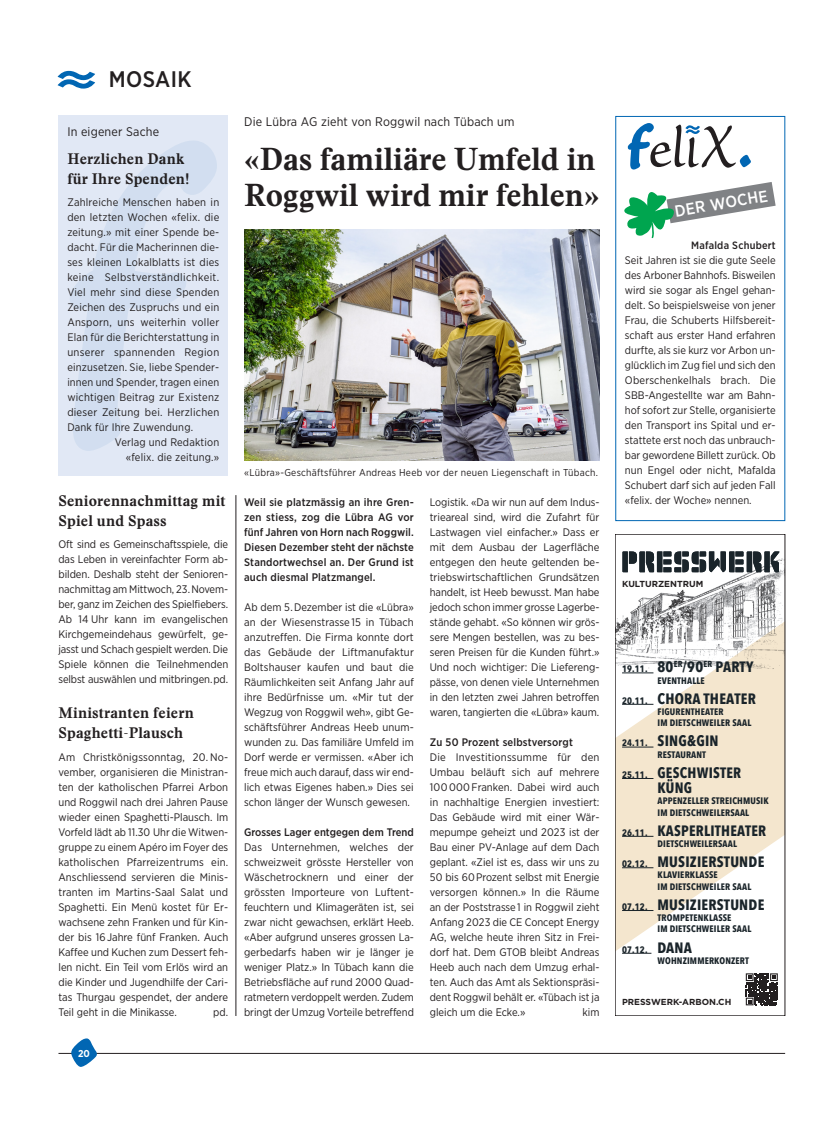
<style>
.page{position:relative;width:833px;height:1134px;background:#fff}
.page>*{position:absolute;margin:0;border:0;box-sizing:border-box;transform-origin:0 0}
.t1{font:700 31.25px/36.2px "Stanley";letter-spacing:-.005em;color:#231f20}
.t2{font:500 22.5px "Gotham Narrow";letter-spacing:.015em;color:#231f20}
.t3{font:500 16.25px "Gotham Narrow";color:#fff}
.t4{font:700 15px/15.1px "Avenir Next Condensed";letter-spacing:.015em;color:#1a242a}
.t5{font:700 15px/20px "Stanley";letter-spacing:.01em;color:#231f20}
.t6{font:12.5px "Gotham Narrow";letter-spacing:.015em;color:#231f20}
.t7{font:11px/15px "Gotham Narrow";letter-spacing:.01em;color:#231f20;text-align:justify}
.t8{font:500 11px/15px "Gotham Narrow";letter-spacing:.015em;color:#231f20;text-align:justify}
.t9{font:11px "Gotham Narrow";letter-spacing:.035em;color:#231f20}
.t10{font:11px "Gotham Narrow";letter-spacing:.03em;color:#231f20}
.t11{font:500 10.62px "Gotham Narrow";letter-spacing:.02em;color:#231f20}
.t12{font:10px "Gotham Narrow";letter-spacing:.025em;color:#231f20}
.t13{font:700 10px "Gotham Narrow";color:#fff}
.t14{font:700 9.38px/11.4px "Avenir Next Condensed";letter-spacing:.015em;color:#1a242a}
.t15{font:700 8.75px "Gotham";color:#231f20}
.s1{font-size:9.38px}
.s2{font-size:15px}
</style>
<div class="page">
<svg style="left:58px;top:70px;width:37px;height:19px"></svg>
<hr style="left:58px;top:1053px;width:727px;height:1px;background:#231f20">
<svg style="left:70px;top:1038px;width:28px;height:29px"></svg>
<svg style="left:628px;top:123px;width:123px;height:47px"></svg>
<svg style="left:624px;top:182px;width:151px;height:56px"></svg>
<img style="left:244px;top:230px;width:355px;height:231px">
<hr style="left:236px;top:495px;width:1px;height:521px;background:#231f20">
<div style="left:58px;top:116px;width:170px;height:360px;background:#e1e8f5"></div>
<svg style="left:617px;top:671px;width:166px;height:279px;fill:#f4e6ce"></svg>
<img style="left:617px;top:558px;width:166px;height:111px">
<img style="left:712px;top:621px;width:71px;height:50px">
<svg style="left:622px;top:551px;width:157px;height:21px"></svg>
<svg style="left:745px;top:973px;width:31px;height:33px"></svg>
<svg style="left:746px;top:973px;width:32px;height:32px"></svg>
<hr style="left:622px;top:673px;width:31px;height:1px;background:#1a242a">
<hr style="left:622px;top:704px;width:31px;height:1px;background:#1a242a">
<hr style="left:622px;top:747px;width:31px;height:1px;background:#1a242a">
<hr style="left:622px;top:778px;width:31px;height:1px;background:#1a242a">
<hr style="left:622px;top:836px;width:31px;height:1px;background:#1a242a">
<hr style="left:622px;top:867px;width:31px;height:1px;background:#1a242a">
<hr style="left:622px;top:910px;width:31px;height:1px;background:#1a242a">
<svg style="left:622px;top:953px;width:29px;height:1px"></svg>
<svg style="left:70px;top:141px;width:147px;height:310px"></svg>
<h2 class="t2" style="left:109px;top:65px;width:84px">MOSAIK</h2>
<p class="t6" style="left:67px;top:124px;width:93px">In eigener Sache</p>
<h3 class="t5" style="left:67px;top:149px;width:124px">Herzlichen Dank für Ihre Spenden!</h3>
<p class="t7" style="left:67px;top:195px;width:153px">Zahlreiche Menschen haben in</p>
<p class="t7" style="left:67px;top:210px;width:153px">den letzten Wochen «felix. die</p>
<p class="t7" style="left:67px;top:225px;width:153px">zeitung.» mit einer Spende be-</p>
<p class="t7" style="left:67px;top:240px;width:153px">dacht. Für die Macherinnen die-</p>
<p class="t7" style="left:67px;top:255px;width:153px">ses kleinen Lokalblatts ist dies</p>
<p class="t9" style="left:67px;top:270px;width:153px">keine Selbstverständlichkeit.</p>
<p class="t7" style="left:67px;top:285px;width:153px">Viel mehr sind diese Spenden</p>
<p class="t7" style="left:67px;top:300px;width:153px">Zeichen des Zuspruchs und ein</p>
<p class="t7" style="left:67px;top:315px;width:153px">Ansporn, uns weiterhin voller</p>
<p class="t7" style="left:67px;top:330px;width:153px">Elan für die Berichterstattung in</p>
<p class="t10" style="left:67px;top:345px;width:153px">unserer spannenden Region</p>
<p class="t7" style="left:67px;top:360px;width:153px">einzusetzen. Sie, liebe Spender-</p>
<p class="t7" style="left:67px;top:375px;width:153px">innen und Spender, tragen einen</p>
<p class="t7" style="left:67px;top:390px;width:153px">wichtigen Beitrag zur Existenz</p>
<p class="t7" style="left:67px;top:405px;width:153px">dieser Zeitung bei. Herzlichen</p>
<p class="t7" style="left:67px;top:420px;width:127px">Dank für Ihre Zuwendung.</p>
<p class="t7" style="left:115px;top:435px;width:106px">Verlag und Redaktion</p>
<p class="t7" style="left:126px;top:450px;width:95px">«felix. die zeitung.»</p>
<h3 class="t5" style="left:58px;top:491px;width:169px">Seniorennachmittag mit<br>Spiel und Spass</h3>
<p class="t7" style="left:58px;top:537px;width:171px">Oft sind es Gemeinschaftsspiele, die das Leben in vereinfachter Form ab&shy;bilden. Deshalb steht der Senioren&shy;nachmittag am Mittwoch, 23.Novem&shy;ber, ganz im Zeichen des Spielfiebers.<br>Ab 14 Uhr kann im evangelischen Kirchgemeindehaus gewürfelt, ge&shy;jasst und Schach gespielt werden. Die Spiele können die Teilnehmenden selbst auswählen und mitbringen.pd.</p>
<h3 class="t5" style="left:58px;top:703px;width:137px">Ministranten feiern<br>Spaghetti-Plausch</h3>
<p class="t7" style="left:58px;top:749px;width:171px">Am Christkönigssonntag, 20.No&shy;vember, organisieren die Ministran&shy;ten der katholischen Pfarrei Arbon und Roggwil nach drei Jahren Pause wieder einen Spaghetti-Plausch. Im Vorfeld lädt ab 11.30 Uhr die Witwen&shy;gruppe zu einem Apéro im Foyer des katholischen Pfarreizentrums ein.<br>Anschliessend servieren die Minis&shy;tranten im Martins-Saal Salat und Spaghetti. Ein Menü kostet für Er&shy;wachsene zehn Franken und für Kin&shy;der bis 16Jahre fünf Franken. Auch Kaffee und Kuchen zum Dessert feh&shy;len nicht. Ein Teil vom Erlös wird an die Kinder und Jugendhilfe der Cari&shy;tas Thurgau gespendet, der andere Teil geht in die Minikasse.</p>
<p class="t7" style="left:213px;top:1004px;width:16px">pd.</p>
<p class="t13" style="left:78px;top:1047px;width:13px">20</p>
<p class="t6" style="left:244px;top:114px;width:272px">Die Lübra AG zieht von Roggwil nach Tübach um</p>
<h1 class="t1" style="left:244px;top:141px;width:357px">«Das familiäre Umfeld in<br>Roggwil wird mir fehlen»</h1>
<p class="t12" style="left:244px;top:466px;width:355px">«Lübra»-Geschäftsführer Andreas Heeb vor der neuen Liegenschaft in Tübach.</p>
<p class="t8" style="left:244px;top:494px;width:171px">Weil sie platzmässig an ihre Gren&shy;zen stiess, zog die Lübra AG vor fünf Jahren von Horn nach Roggwil.<br>Diesen Dezember steht der nächste Standortwechsel an. Der Grund ist auch diesmal Platzmangel.</p>
<p class="t7" style="left:244px;top:599px;width:171px">Ab dem 5.Dezember ist die «Lübra» an der Wiesenstrasse 15 in Tübach anzutreffen. Die Firma konnte dort das Gebäude der Liftmanufaktur Boltshauser kaufen und baut die Räumlichkeiten seit Anfang Jahr auf ihre Bedürfnisse um. «Mir tut der Wegzug von Roggwil weh», gibt Ge&shy;schäftsführer Andreas Heeb unum&shy;wunden zu. Das familiäre Umfeld im Dorf werde er vermissen. «Aber ich freue mich auch darauf, dass wir end&shy;lich etwas Eigenes haben.» Dies sei schon länger der Wunsch gewesen.</p>
<p class="t8" style="left:244px;top:824px;width:171px">Grosses Lager entgegen dem Trend</p>
<p class="t7" style="left:244px;top:839px;width:171px">Das Unternehmen, welches der schweizweit grösste Hersteller von Wäschetrocknern und einer der grössten Importeure von Luftent&shy;feuchtern und Klimageräten ist, sei zwar nicht gewachsen, erklärt Heeb. «Aber aufgrund unseres grossen La&shy;gerbedarfs haben wir je länger je weniger Platz.» In Tübach kann die Betriebsfläche auf rund 2000 Quad&shy;ratmetern verdoppelt werden. Zudem bringt der Umzug Vorteile betreffend</p>
<p class="t7" style="left:430px;top:494px;width:171px">Logistik. «Da wir nun auf dem Indus&shy;trieareal sind, wird die Zufahrt für Lastwagen viel einfacher.» Dass er mit dem Ausbau der Lagerfläche entgegen den heute geltenden be&shy;triebswirtschaftlichen Grundsätzen handelt, ist Heeb bewusst. Man habe jedoch schon immer grosse Lagerbe&shy;stände gehabt. «So können wir grös&shy;sere Mengen bestellen, was zu bes&shy;seren Preisen für die Kunden führt.» Und noch wichtiger: Die Liefereng&shy;pässe, von denen viele Unternehmen in den letzten zwei Jahren betroffen waren, tangierten die «Lübra» kaum.</p>
<p class="t8" style="left:430px;top:734px;width:145px">Zu 50 Prozent selbstversorgt</p>
<p class="t7" style="left:430px;top:749px;width:171px">Die Investitionssumme für den Umbau beläuft sich auf mehrere 100000Franken. Dabei wird auch in nachhaltige Energien investiert:<br>Das Gebäude wird mit einer Wär&shy;mepumpe geheizt und 2023 ist der Bau einer PV-Anlage auf dem Dach geplant. «Ziel ist es, dass wir uns zu 50 bis 60Prozent selbst mit Energie versorgen können.» In die Räume an der Poststrasse1 in Roggwil zieht Anfang 2023 die CE Concept Energy AG, welche heute ihren Sitz in Frei&shy;dorf hat. Dem GTOB bleibt Andreas Heeb auch nach dem Umzug erhal&shy;ten. Auch das Amt als Sektionspräsi&shy;dent Roggwil behält er. «Tübach ist ja gleich um die Ecke.»</p>
<p class="t7" style="left:582px;top:1004px;width:19px">kim</p>
<h3 class="t3" style="left:673px;top:200px;width:96px;rotate:-9deg">DER WOCHE</h3>
<p class="t11" style="left:691px;top:239px;width:86px">Mafalda Schubert</p>
<p class="t7" style="left:625px;top:253px;width:152px">Seit Jahren ist sie die gute Seele des Arboner Bahnhofs. Bisweilen wird sie sogar als Engel gehan&shy;delt. So beispielsweise von jener Frau, die Schuberts Hilfsbereit&shy;schaft aus erster Hand erfahren durfte, als sie kurz vor Arbon un&shy;glücklich im Zug fiel und sich den Oberschenkelhals brach. Die SBB-Angestellte war am Bahn&shy;hof sofort zur Stelle, organisierte den Transport ins Spital und er&shy;stattete erst noch das unbrauch&shy;bar gewordene Billett zurück. Ob nun Engel oder nicht, Mafalda Schubert darf sich auf jeden Fall «felix. der Woche» nennen.</p>
<p class="t15" style="left:622px;top:578px;width:83px">KULTURZENTRUM</p>
<h3 class="t4" style="left:622px;top:660px;width:133px"><span class="s1">19.11.</span> 80<sup>ER</sup>/90<sup>ER</sup> PARTY</h3>
<p class="t14" style="left:657px;top:675px;width:49px">EVENTHALLE</p>
<h3 class="t4" style="left:622px;top:691px;width:135px"><span class="s1">20.11.</span> CHORA THEATER</h3>
<p class="t14" style="left:657px;top:706px;width:95px">FIGURENTHEATER<br>IM DIETSCHWEILER SAAL</p>
<h3 class="t4" style="left:622px;top:734px;width:98px"><span class="s1">24.11.</span> SING&amp;GIN</h3>
<p class="t14" style="left:657px;top:749px;width:50px">RESTAURANT</p>
<h3 class="t4" style="left:657px;top:765px;width:85px;text-indent:-35px"><span class="s1">25.11.</span> GESCHWISTER<br>KÜNG</h3>
<p class="t14" style="left:657px;top:795px;width:113px">APPENZELLER STREICHMUSIK<br>IM DIETSCHWEILERSAAL</p>
<h3 class="t4" style="left:622px;top:823px;width:146px"><span class="s1">26.11.</span> KASPERLITHEATER</h3>
<p class="t14" style="left:657px;top:838px;width:81px">DIETSCHWEILERSAAL</p>
<h3 class="t4" style="left:622px;top:855px;width:144px"><span class="s1">02.12.</span> MUSIZIERSTUNDE</h3>
<p class="t14" style="left:657px;top:870px;width:95px">KLAVIERKLASSE<br>IM DIETSCHWEILER SAAL</p>
<h3 class="t4" style="left:622px;top:897px;width:144px"><span class="s1">07.12.</span> MUSIZIERSTUNDE</h3>
<p class="t14" style="left:657px;top:912px;width:95px">TROMPETENKLASSE<br>IM DIETSCHWEILER SAAL</p>
<p class="t14" style="left:657px;top:944px;width:93px;text-indent:-35px">07.12. <span class="s2">DANA<br></span>WOHNZIMMERKONZERT</p>
<p class="t15" style="left:622px;top:997px;width:111px">PRESSWERK-ARBON.CH</p>
</div>
